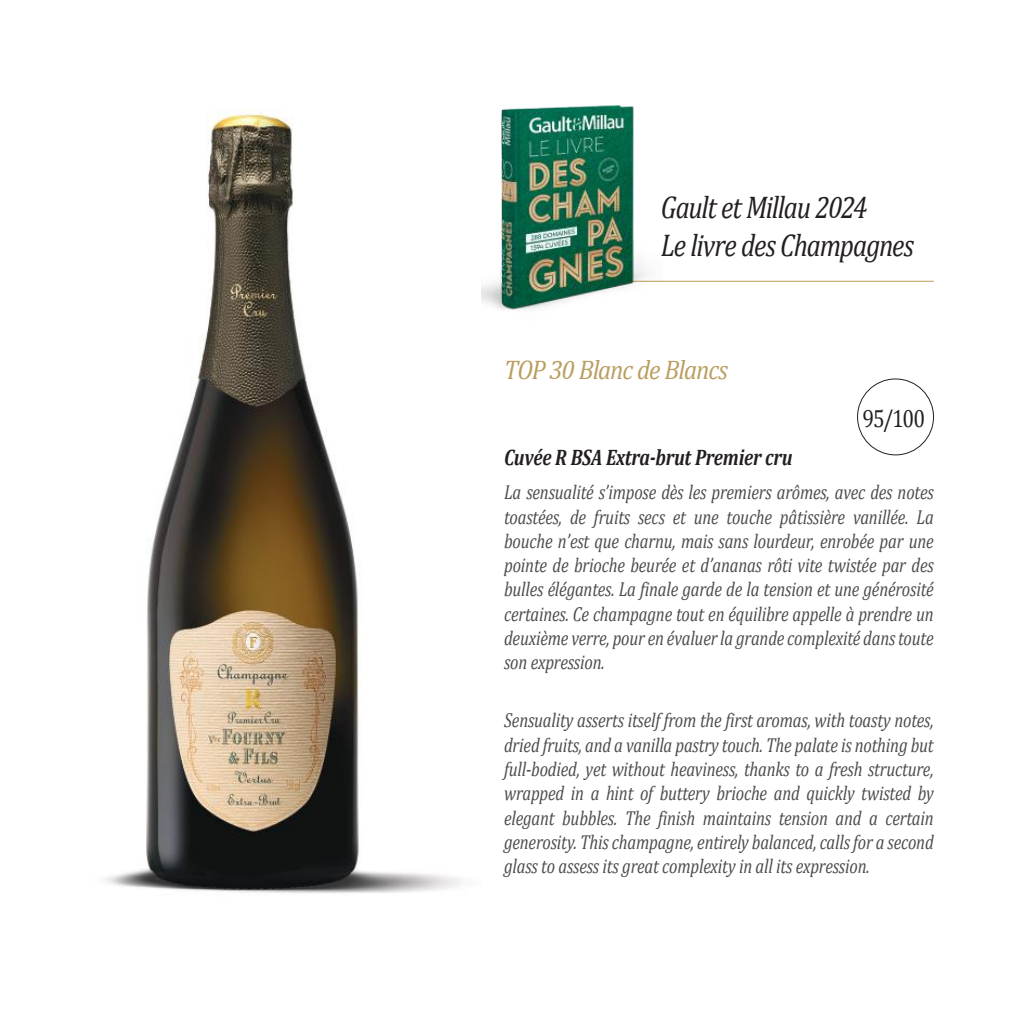
<style>
.page{position:relative;width:1021px;height:1021px;background:#fff}
.page>*{position:absolute;margin:0;border:0;box-sizing:border-box;transform-origin:0 0}
.t1{font:italic 31.5px/37.8px "Cambria";letter-spacing:-.045em;color:#241f1f;scale:.85 1}
.t2{font:italic 27px "Cambria";letter-spacing:-.04em;color:#ba9e5f;scale:.92 1}
.t3{font:24.97px "Cambria";color:#241f1f;scale:.85 1}
.t4{font:italic 700 22.5px "Cambria";letter-spacing:-.01em;color:#241f1f;scale:.82 1}
.t5{font:italic 20.25px/24.3px "Cambria";letter-spacing:-.01em;color:#4e4b4c;text-align:justify;scale:.82 1}
</style>
<div class="page">
<hr style="left:555px;top:281px;width:378px;height:1px;background:#c9af77">
<img style="left:106px;top:110px;width:355px;height:783px">
<img style="left:481px;top:105px;width:181px;height:205px">
<div style="left:857px;top:379px;width:76px;height:76px;border:1px solid #241f1f;border-radius:50%"></div>
<h1 class="t1" style="left:660px;top:187px;width:299px">Gault et Millau 2024<br>Le livre des Champagnes</h1>
<h2 class="t2" style="left:504px;top:351px;width:245px">TOP 30 Blanc de Blancs</h2>
<p class="t3" style="left:862px;top:403px;width:76px">95/100</p>
<p class="t4" style="left:504px;top:442px;width:353px">Cuvée R BSA Extra-brut Premier cru</p>
<p class="t5" style="left:504px;top:479px;width:525px">La sensualité s’impose dès les premiers arômes, avec des notes toastées, de fruits secs et une touche pâtissière vanillée. La bouche n’est que charnu, mais sans lourdeur, enrobée par une pointe de brioche beurée et d’ananas rôti vite twistée par des bulles élégantes. La finale garde de la tension et une générosité certaines. Ce champagne tout en équilibre appelle à prendre un deuxième verre, pour en évaluer la grande complexité dans toute son expression.</p>
<p class="t5" style="left:504px;top:707px;width:525px">Sensuality asserts itself from the first aromas, with toasty notes, dried fruits, and a vanilla pastry touch. The palate is nothing but full-bodied, yet without heaviness, thanks to a fresh structure, wrapped in a hint of buttery brioche and quickly twisted by elegant bubbles. The finish maintains tension and a certain generosity. This champagne, entirely balanced, calls for a second glass to assess its great complexity in all its expression.</p>
</div>
